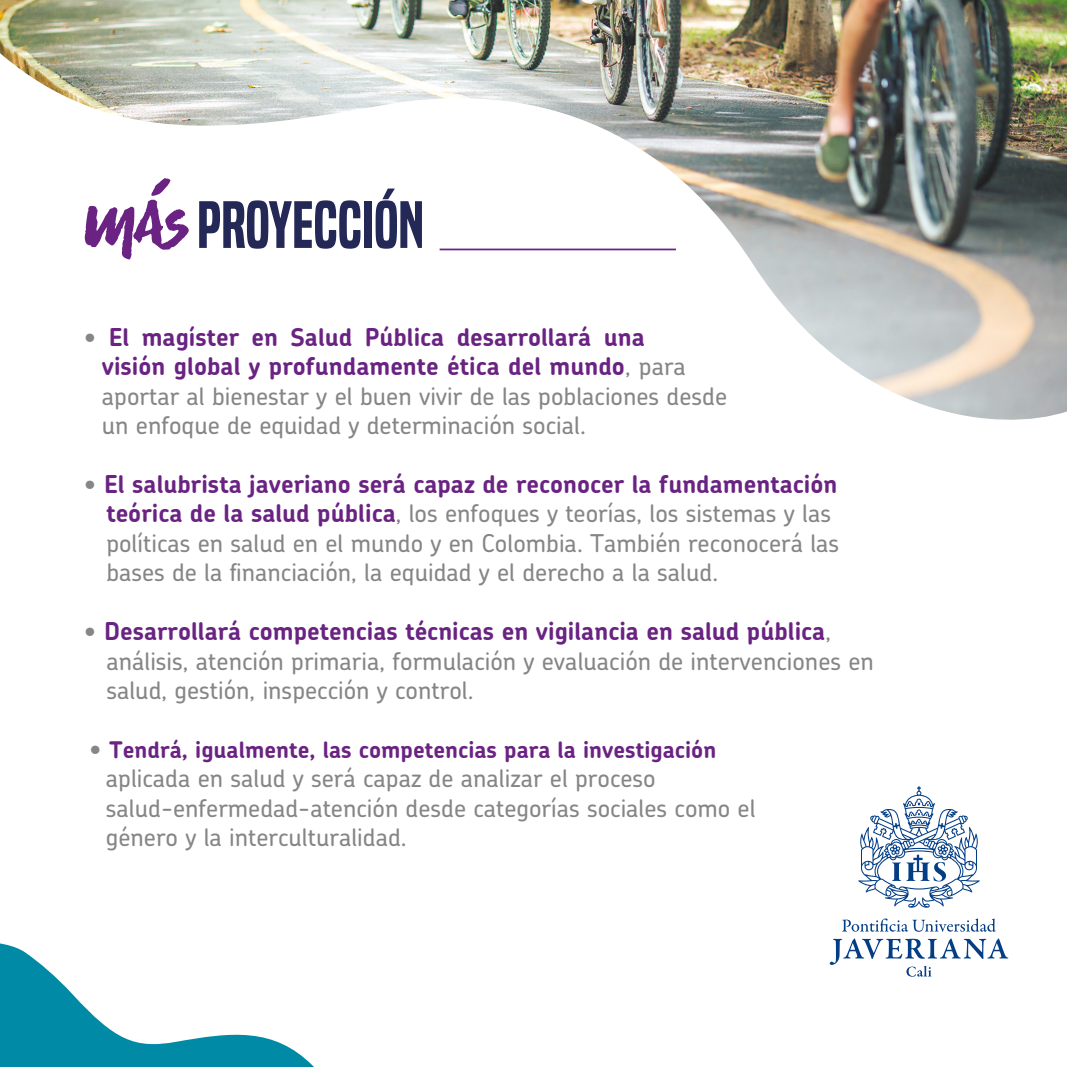
<style>
.page{position:relative;width:1067px;height:1067px;background:#fff}
.page>*{position:absolute;margin:0;border:0;box-sizing:border-box;transform-origin:0 0}
.t1{font:61.6px "Built Titling Sb";color:#232856}
.t2{font:500 24.5px/29.4px "Chevin";color:#868686}
.t3{font:700 22.75px "Chevin";color:#6a2382}
.s1{font-weight:700;color:#6a2382}
.s2{font-weight:500;font-size:24.5px;color:#868686}
</style>
<div class="page">
<svg style="left:0;top:943px;width:314px;height:124px"></svg>
<svg style="left:829px;top:786px;width:179px;height:190px"></svg>
<img style="left:0;top:0;width:1067px;height:420px">
<svg style="left:85px;top:178px;width:104px;height:81px"></svg>
<hr style="left:439px;top:248px;width:237px;height:2px;background:#6a2382">
<h1 class="t1" style="left:197px;top:189px;width:228px">PROYECCIÓN</h1>
<p class="t2" style="left:102px;top:322px;width:626px;text-indent:-17px">• <span class="s1">El magíster en Salud Pública desarrollará una<br>visión global y profundamente ética del mundo</span>, para aportar al bienestar y el buen vivir de las poblaciones desde un enfoque de equidad y determinación social.</p>
<p class="t2" style="left:106px;top:469px;width:734px;text-indent:-22px">• <span class="s1">El salubrista javeriano será capaz de reconocer la fundamentación teórica de la salud pública</span>, los enfoques y teorías, los sistemas y las políticas en salud en el mundo y en Colombia. También reconocerá las bases de la financiación, la equidad y el derecho a la salud.</p>
<p class="t2" style="left:106px;top:616px;width:769px;text-indent:-22px">• <span class="s1">Desarrollará competencias técnicas en vigilancia en salud pública</span>, análisis, atención primaria, formulación y evaluación de intervenciones en salud, gestión, inspección y control.</p>
<p class="t3" style="left:90px;top:734px;width:628px"><span class="s2">•</span> Tendrá, igualmente, las competencias para la investigación</p>
<p class="t2" style="left:106px;top:763px;width:651px">aplicada en salud y será capaz de analizar el proceso salud-enfermedad-atención desde categorías sociales como el género y la interculturalidad.</p>
</div>
